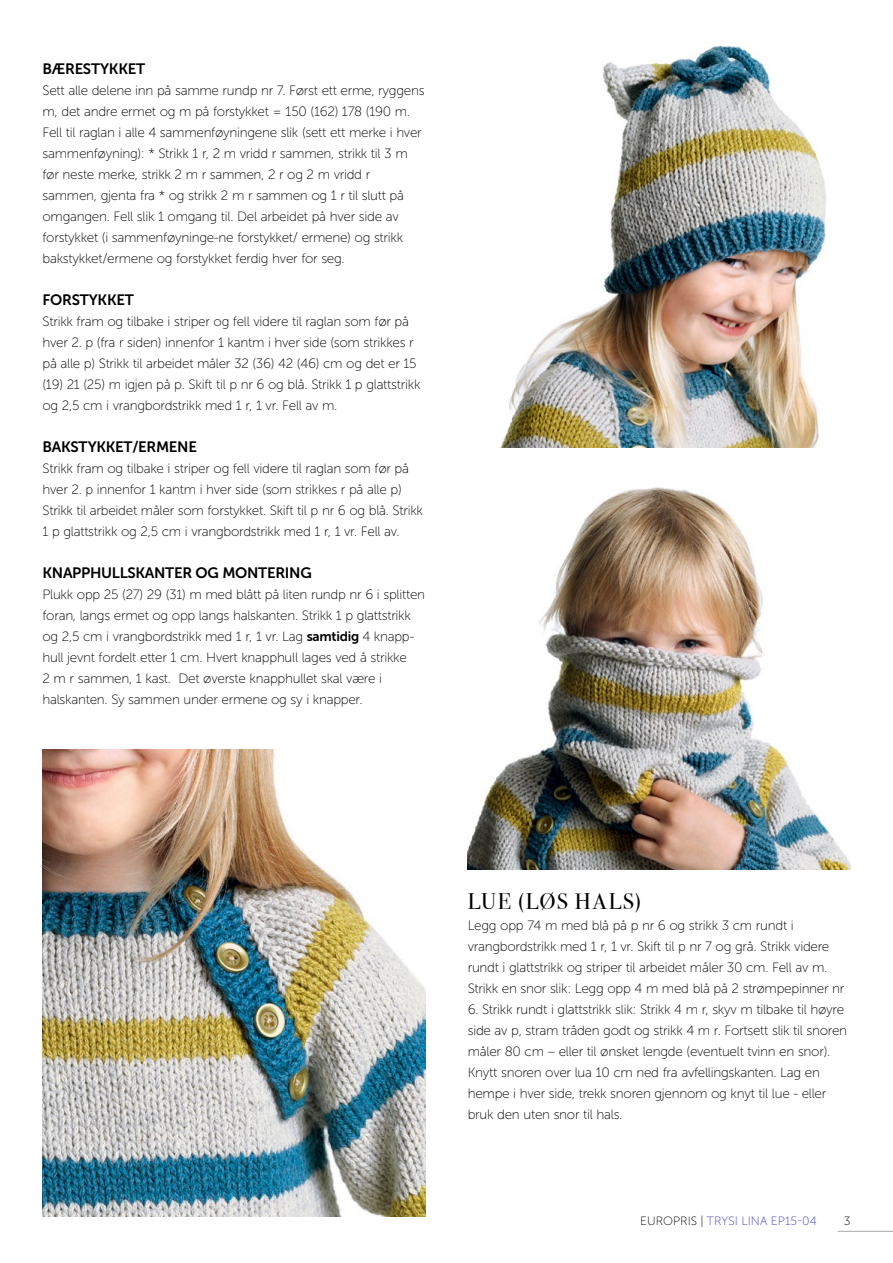
<style>
.page{position:relative;width:893px;height:1263px;background:#fff}
.page>*{position:absolute;margin:0;border:0;box-sizing:border-box;transform-origin:0 0}
.Innhold_-_Venstresti{font:22.5px "Bodoni Svty Two ITCTT";letter-spacing:.06em;color:#000}
.Innhold_-_Venstresti-2{font:15px "Museo Sans 700";letter-spacing:-.02em;color:#000}
.Innhold_-_Venstresti-3{font:13.5px/21px "Museo Sans 100";letter-spacing:-.02em;color:#000}
.t1{font:12px "Museo Sans 100";letter-spacing:.01em;color:#383eb2}
.t2{font:12px "Museo Sans 100";color:#000}
.s1{font-family:"Museo Sans 700"}
.s2{color:#000}
</style>
<div class="page">
<hr style="left:838px;top:1231px;width:55px;height:1px;background:#a7a9ac">
<img style="left:43px;top:749px;width:382px;height:467px">
<img style="left:500px;top:45px;width:326px;height:403px">
<img style="left:468px;top:487px;width:382px;height:383px">
<p class="Innhold_-_Venstresti-2" style="left:43px;top:60px;width:104px">BÆRESTYKKET</p>
<p class="Innhold_-_Venstresti-3" style="left:43px;top:80px;width:384px">Sett alle delene inn på samme rundp nr 7. Først ett erme, ryggens m, det andre ermet og m på forstykket = 150 (162) 178 (190 m.<br>Fell til raglan i alle 4 sammenføyningene slik (sett ett merke i hver sammenføyning): * Strikk 1 r, 2 m vridd r sammen, strikk til 3 m før neste merke, strikk 2 m r sammen, 2 r og 2 m vridd r sammen, gjenta fra * og strikk 2 m r sammen og 1 r til slutt på omgangen. Fell slik 1 omgang til. Del arbeidet på hver side av forstykket (i sammenføyninge-ne forstykket/ ermene) og strikk bakstykket/ermene og forstykket ferdig hver for seg.</p>
<p class="Innhold_-_Venstresti-2" style="left:43px;top:291px;width:93px">FORSTYKKET</p>
<p class="Innhold_-_Venstresti-3" style="left:43px;top:311px;width:379px">Strikk fram og tilbake i striper og fell videre til raglan som før på hver 2. p (fra r siden) innenfor 1 kantm i hver side (som strikkes r på alle p) Strikk til arbeidet måler 32 (36) 42 (46) cm og det er 15 (19) 21 (25) m igjen på p. Skift til p nr 6 og blå. Strikk 1 p glattstrikk og 2,5 cm i vrangbordstrikk med 1 r, 1 vr. Fell av m.</p>
<p class="Innhold_-_Venstresti-2" style="left:43px;top:438px;width:156px">BAKSTYKKET/ERMENE</p>
<p class="Innhold_-_Venstresti-3" style="left:43px;top:458px;width:382px">Strikk fram og tilbake i striper og fell videre til raglan som før på hver 2. p innenfor 1 kantm i hver side (som strikkes r på alle p)<br>Strikk til arbeidet måler som forstykket. Skift til p nr 6 og blå. Strikk 1 p glattstrikk og 2,5 cm i vrangbordstrikk med 1 r, 1 vr. Fell av.</p>
<p class="Innhold_-_Venstresti-2" style="left:43px;top:564px;width:271px">KNAPPHULLSKANTER OG MONTERING</p>
<p class="Innhold_-_Venstresti-3" style="left:43px;top:584px;width:384px">Plukk opp 25 (27) 29 (31) m med blått på liten rundp nr 6 i splitten foran, langs ermet og opp langs halskanten. Strikk 1 p glattstrikk og 2,5 cm i vrangbordstrikk med 1 r, 1 vr. Lag <span class="s1">samtidig</span> 4 knapp&shy;hull jevnt fordelt etter 1 cm. Hvert knapphull lages ved å strikke</p>
<p class="Innhold_-_Venstresti-3" style="left:43px;top:668px;width:341px">2 m r sammen, 1 kast. Det øverste knapphullet skal være i halskanten. Sy sammen under ermene og sy i knapper.</p>
<p class="Innhold_-_Venstresti" style="left:468px;top:883px;width:175px">LUE (LØS HALS)</p>
<p class="Innhold_-_Venstresti-3" style="left:468px;top:915px;width:363px">Legg opp 74 m med blå på p nr 6 og strikk 3 cm rundt i vrangbordstrikk med 1 r, 1 vr. Skift til p nr 7 og grå. Strikk videre rundt i glattstrikk og striper til arbeidet måler 30 cm. Fell av m.</p>
<p class="Innhold_-_Venstresti-3" style="left:468px;top:978px;width:378px">Strikk en snor slik: Legg opp 4 m med blå på 2 strømpepinner nr</p>
<p class="Innhold_-_Venstresti-3" style="left:468px;top:999px;width:381px">6. Strikk rundt i glattstrikk slik: Strikk 4 m r, skyv m tilbake til høyre side av p, stram tråden godt og strikk 4 m r. Fortsett slik til snoren måler 80 cm – eller til ønsket lengde (eventuelt tvinn en snor).<br>Knytt snoren over lua 10 cm ned fra avfellingskanten. Lag en hempe i hver side, trekk snoren gjennom og knyt til lue - eller bruk den uten snor til hals.</p>
<p class="t1" style="left:640px;top:1215px;width:178px"><span class="s2">EUROPRIS |</span> TRYSI LINA EP15-04</p>
<p class="t2" style="left:844px;top:1215px;width:8px">3</p>
</div>
